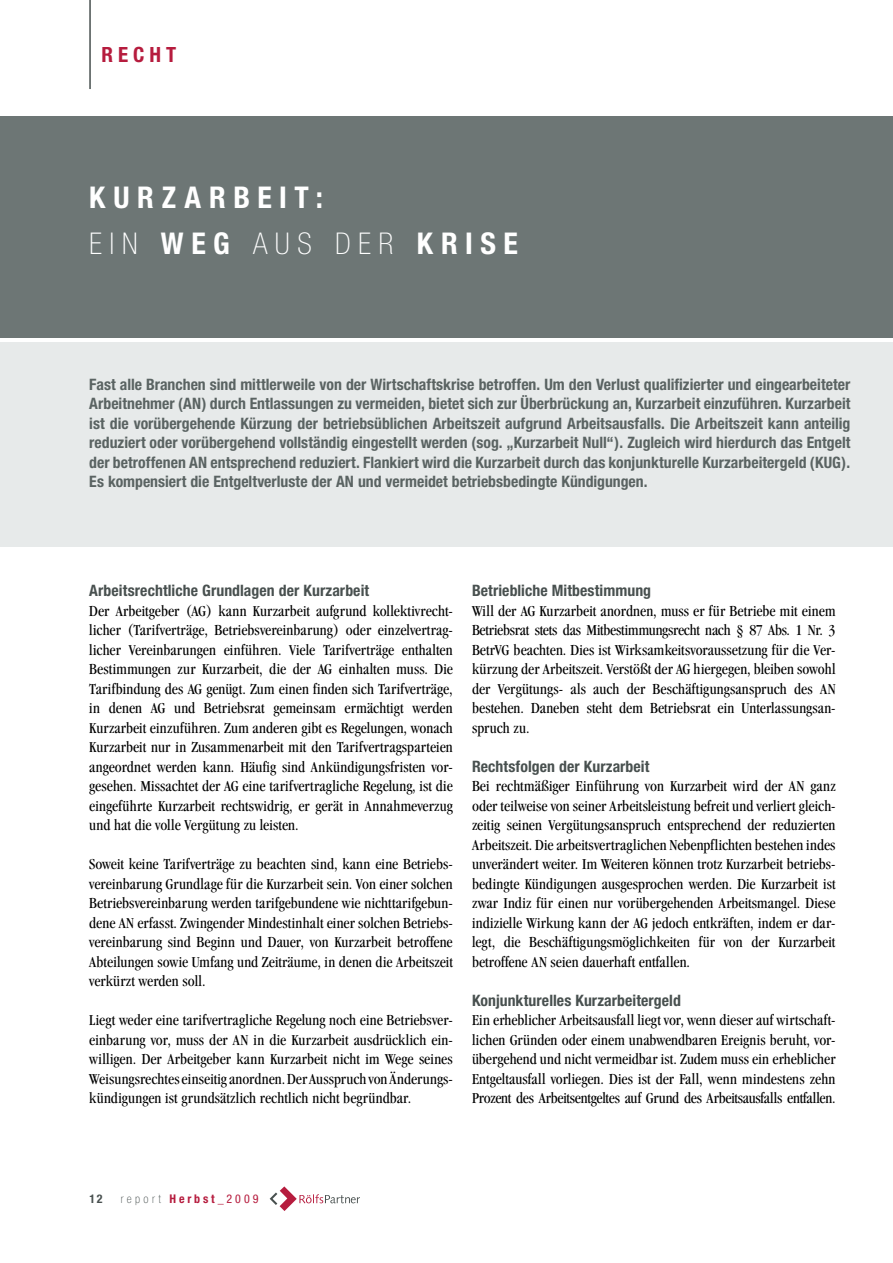
<style>
.page{position:relative;width:893px;height:1263px;background:#fff}
.page>*{position:absolute;margin:0;border:0;box-sizing:border-box;transform-origin:0 0}
.t1{font:700 condensed 30px/46px "Helvetica Neue";letter-spacing:.255em;color:#fff}
.t2{font:700 condensed 21px "Helvetica Neue";letter-spacing:.235em;color:#b61c3e}
.t3{font:condensed 15.75px/19.5px "Garamond";letter-spacing:.005em;color:#000;text-align:justify}
.t4{font:700 condensed 15.75px/19.5px "Helvetica Neue";color:#5a6362;text-align:justify}
.t5{font:700 condensed 15.75px "Helvetica Neue";letter-spacing:.005em;color:#48504f}
.t6{font:700 condensed 12px "Helvetica Neue";letter-spacing:.235em;color:#b61c3e}
.t7{font:700 condensed 12px "Helvetica Neue";color:#48504f}
.s1{font-weight:100}
.s2{font-weight:100;color:#48504f}
.s3{font-weight:400}
</style>
<div class="page">
<div style="left:0;top:116px;width:893px;height:221px;background:#6d7675"></div>
<div style="left:0;top:343px;width:893px;height:204px;background:#e7eaea"></div>
<hr style="left:89px;top:0;width:2px;height:89px;background:#48504f">
<svg style="left:270px;top:1186px;width:90px;height:25px"></svg>
<h2 class="t2" style="left:102px;top:42px;width:76px">RECHT</h2>
<h1 class="t1" style="left:89px;top:174px;width:430px">KURZARBEIT:<br><span class="s1">EIN</span> WEG <span class="s1">AUS DER</span> KRISE</h1>
<p class="t4" style="left:89px;top:374px;width:763px">Fast alle Branchen sind mittlerweile von der Wirtschaftskrise betroffen. Um den Verlust qualifizierter und eingearbeiteter Arbeitnehmer (AN) durch Entlassungen zu vermeiden, bietet sich zur Überbrückung an, Kurzarbeit einzuführen. Kurzarbeit ist die vorübergehende Kürzung der betriebsüblichen Arbeitszeit aufgrund Arbeitsausfalls. Die Arbeitszeit kann anteilig reduziert oder vorübergehend vollständig eingestellt werden (sog. „Kurzarbeit Null“). Zugleich wird hierdurch das Entgelt der betroffenen AN entsprechend reduziert. Flankiert wird die Kurzarbeit durch das konjunkturelle Kurzarbeitergeld (KUG).<br>Es kompensiert die Entgeltverluste der AN und vermeidet betriebsbedingte Kündigungen.</p>
<p class="t5" style="left:89px;top:581px;width:281px">Arbeitsrechtliche Grundlagen der Kurzarbeit</p>
<p class="t3" style="left:89px;top:601px;width:365px">Der Arbeitgeber (AG) kann Kurzarbeit aufgrund kollektivrecht&shy;licher (Tarifverträge, Betriebsvereinbarung) oder einzelvertrag&shy;licher Vereinbarungen einführen. Viele Tarifverträge enthalten Bestimmungen zur Kurzarbeit, die der AG einhalten muss. Die Tarifbindung des AG genügt. Zum einen finden sich Tarifverträge, in denen AG und Betriebsrat gemeinsam ermächtigt werden Kurzarbeit einzuführen. Zum anderen gibt es Regelungen, wonach Kurzarbeit nur in Zusammenarbeit mit den Tarifvertragsparteien angeordnet werden kann. Häufig sind Ankündigungsfristen vor&shy;gesehen. Missachtet der AG eine tarifvertragliche Regelung, ist die eingeführte Kurzarbeit rechtswidrig, er gerät in Annahmeverzug und hat die volle Vergütung zu leisten.</p>
<p class="t3" style="left:89px;top:854px;width:365px">Soweit keine Tarifverträge zu beachten sind, kann eine Betriebs&shy;vereinbarung Grundlage für die Kurzarbeit sein. Von einer solchen Betriebsvereinbarung werden tarifgebundene wie nichttarifgebun&shy;dene AN erfasst. Zwingender Mindestinhalt einer solchen Betriebs&shy;vereinbarung sind Beginn und Dauer, von Kurzarbeit betroffene Abteilungen sowie Umfang und Zeiträume, in denen die Arbeitszeit verkürzt werden soll.</p>
<p class="t3" style="left:89px;top:1010px;width:365px">Liegt weder eine tarifvertragliche Regelung noch eine Betriebsver&shy;einbarung vor, muss der AN in die Kurzarbeit ausdrücklich ein&shy;willigen. Der Arbeitgeber kann Kurzarbeit nicht im Wege seines Weisungsrechtes einseitig anordnen. Der Ausspruch von Änderungs&shy;kündigungen ist grundsätzlich rechtlich nicht begründbar.</p>
<p class="t5" style="left:472px;top:581px;width:181px">Betriebliche Mitbestimmung</p>
<p class="t3" style="left:472px;top:601px;width:365px">Will der AG Kurzarbeit anordnen, muss er für Betriebe mit einem Betriebsrat stets das Mitbestimmungsrecht nach § 87 Abs. 1 Nr. 3<br>BetrVG beachten. Dies ist Wirksamkeitsvoraussetzung für die Ver&shy;kürzung der Arbeitszeit. Verstößt der AG hiergegen, bleiben sowohl der Vergütungs- als auch der Beschäftigungsanspruch des AN bestehen. Daneben steht dem Betriebsrat ein Unterlassungsan&shy;spruch zu.</p>
<p class="t5" style="left:472px;top:756px;width:179px">Rechtsfolgen der Kurzarbeit</p>
<p class="t3" style="left:472px;top:776px;width:365px">Bei rechtmäßiger Einführung von Kurzarbeit wird der AN ganz oder teilweise von seiner Arbeitsleistung befreit und verliert gleich&shy;zeitig seinen Vergütungsanspruch entsprechend der reduzierten Arbeitszeit. Die arbeitsvertraglichen Nebenpflichten bestehen indes unverändert weiter. Im Weiteren können trotz Kurzarbeit betriebs&shy;bedingte Kündigungen ausgesprochen werden. Die Kurzarbeit ist zwar Indiz für einen nur vorübergehenden Arbeitsmangel. Diese indizielle Wirkung kann der AG jedoch entkräften, indem er dar&shy;legt, die Beschäftigungsmöglichkeiten für von der Kurzarbeit betroffene AN seien dauerhaft entfallen.</p>
<p class="t5" style="left:472px;top:990px;width:210px">Konjunkturelles Kurzarbeitergeld</p>
<p class="t3" style="left:472px;top:1010px;width:365px">Ein erheblicher Arbeitsausfall liegt vor, wenn dieser auf wirtschaft&shy;lichen Gründen oder einem unabwendbaren Ereignis beruht, vor&shy;übergehend und nicht vermeidbar ist. Zudem muss ein erheblicher Entgeltausfall vorliegen. Dies ist der Fall, wenn mindestens zehn Prozent des Arbeitsentgeltes auf Grund des Arbeitsausfalls entfallen.</p>
<p class="t7" style="left:89px;top:1192px;width:15px">12</p>
<p class="t6" style="left:121px;top:1192px;width:139px"><span class="s2">report</span> Herbst_<span class="s3">2009</span></p>
</div>
